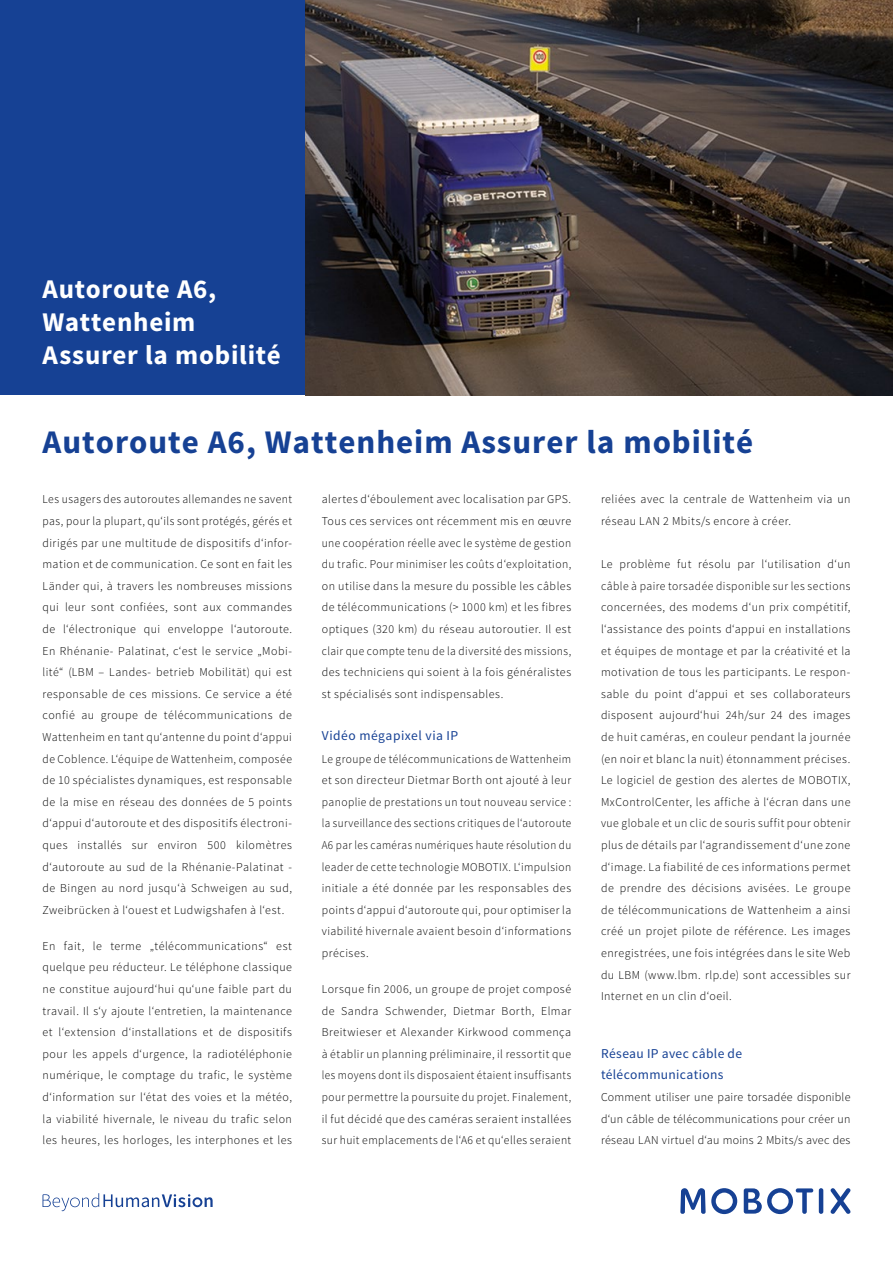
<style>
.page{position:relative;width:893px;height:1263px;background:#fff}
.page>*{position:absolute;margin:0;border:0;box-sizing:border-box;transform-origin:0 0}
._01_Header_Source_Sa{font:700 33px "Source Sans Pro";letter-spacing:.03em;color:#164194}
._01_BU_im_blauen_Fel{font:700 27px/33px "Source Sans Pro";letter-spacing:.025em;color:#fff}
._03_Zwischen_Head{font:13.5px/21px "Source Sans Pro";letter-spacing:.03em;color:#164194}
._02_Body_Text{font:300 12px/21.6px "Source Sans Pro";letter-spacing:.04em;color:#000;text-align:justify}
._02_Body_Text-2{font:300 12px/21.6px "Source Sans Pro";letter-spacing:.04em;color:#000;text-align:justify;scale:.96 1}
</style>
<div class="page">
<div style="left:0;top:0;width:307px;height:395px;background:#164194"></div>
<hr style="left:819px;top:1188px;width:4px;height:26px;background:#164194;border-radius:2px">
<svg style="left:831px;top:1188px;width:19px;height:26px"></svg>
<svg style="left:680px;top:1188px;width:57px;height:26px"></svg>
<svg style="left:744px;top:1188px;width:69px;height:26px"></svg>
<svg style="left:43px;top:1193px;width:170px;height:18px"></svg>
<img style="left:306px;top:0;width:587px;height:395px">
<p class="_01_BU_im_blauen_Fel" style="left:43px;top:273px;width:240px">Autoroute A6,<br>Wattenheim<br>Assurer la mobilité</p>
<p class="_01_Header_Source_Sa" style="left:43px;top:421px;width:712px">Autoroute A6, Wattenheim Assurer la mobilité</p>
<p class="_02_Body_Text-2" style="left:43px;top:489px;width:261px">Les usagers des autoroutes allemandes ne savent pas, pour la plupart, qu‘ils sont protégés, gérés et dirigés par une multitude de dispositifs d‘infor&shy;mation et de communication. Ce sont en fait les Länder qui, à travers les nombreuses missions qui leur sont confiées, sont aux commandes de l‘électronique qui enveloppe l‘autoroute.<br>En Rhénanie- Palatinat, c‘est le service „Mobi&shy;lité“ (LBM – Landes- betrieb Mobilität) qui est responsable de ces missions. Ce service a été confié au groupe de télécommunications de Wattenheim en tant qu‘antenne du point d‘appui de Coblence. L‘équipe de Wattenheim, composée de 10 spécialistes dynamiques, est responsable de la mise en réseau des données de 5 points d‘appui d‘autoroute et des dispositifs électroni&shy;ques installés sur environ 500 kilomètres d‘autoroute au sud de la Rhénanie-Palatinat - de Bingen au nord jusqu‘à Schweigen au sud, Zweibrücken à l‘ouest et Ludwigshafen à l‘est.</p>
<p class="_02_Body_Text" style="left:43px;top:935px;width:251px">En fait, le terme „télécommunications“ est quelque peu réducteur. Le téléphone classique ne constitue aujourd‘hui qu‘une faible part du travail. Il s‘y ajoute l‘entretien, la maintenance et l‘extension d‘installations et de dispositifs pour les appels d‘urgence, la radiotéléphonie numérique, le comptage du trafic, le système d‘information sur l‘état des voies et la météo, la viabilité hivernale, le niveau du trafic selon les heures, les horloges, les interphones et les</p>
<p class="_02_Body_Text" style="left:322px;top:489px;width:251px">alertes d‘éboulement avec localisation par GPS.<br>Tous ces services ont récemment mis en œuvre une coopération réelle avec le système de gestion du trafic. Pour minimiser les coûts d‘exploitation, on utilise dans la mesure du possible les câbles de télécommunications (&gt; 1000 km) et les fibres optiques (320 km) du réseau autoroutier. Il est clair que compte tenu de la diversité des missions, des techniciens qui soient à la fois généralistes st spécialisés sont indispensables.</p>
<p class="_03_Zwischen_Head" style="left:322px;top:726px;width:138px">Vidéo mégapixel via IP</p>
<p class="_02_Body_Text-2" style="left:322px;top:748px;width:261px">Le groupe de télécommunications de Wattenheim et son directeur Dietmar Borth ont ajouté à leur panoplie de prestations un tout nouveau service : la surveillance des sections critiques de l‘autoroute A6 par les caméras numériques haute résolution du leader de cette technologie MOBOTIX. L‘impulsion initiale a été donnée par les responsables des points d‘appui d‘autoroute qui, pour optimiser la viabilité hivernale avaient besoin d‘informations précises.</p>
<p class="_02_Body_Text" style="left:322px;top:978px;width:251px">Lorsque fin 2006, un groupe de projet composé de Sandra Schwender, Dietmar Borth, Elmar Breitwieser et Alexander Kirkwood commença à établir un planning préliminaire, il ressortit que les moyens dont ils disposaient étaient insuffisants pour permettre la poursuite du projet. Finalement, il fut décidé que des caméras seraient installées sur huit emplacements de l‘A6 et qu‘elles seraient</p>
<p class="_02_Body_Text" style="left:601px;top:489px;width:251px">reliées avec la centrale de Wattenheim via un réseau LAN 2 Mbits/s encore à créer.</p>
<p class="_02_Body_Text" style="left:601px;top:553px;width:251px">Le problème fut résolu par l‘utilisation d‘un câble à paire torsadée disponible sur les sections concernées, des modems d‘un prix compétitif, l‘assistance des points d‘appui en installations et équipes de montage et par la créativité et la motivation de tous les participants. Le respon&shy;sable du point d‘appui et ses collaborateurs disposent aujourd‘hui 24h/sur 24 des images de huit caméras, en couleur pendant la journée (en noir et blanc la nuit) étonnamment précises.<br>Le logiciel de gestion des alertes de MOBOTIX, MxControlCenter, les affiche à l‘écran dans une vue globale et un clic de souris suffit pour obtenir plus de détails par l‘agrandissement d‘une zone d‘image. La fiabilité de ces informations permet de prendre des décisions avisées. Le groupe de télécommunications de Wattenheim a ainsi créé un projet pilote de référence. Les images enregistrées, une fois intégrées dans le site Web du LBM (www.lbm. rlp.de) sont accessibles sur Internet en un clin d‘oeil.</p>
<p class="_03_Zwischen_Head" style="left:601px;top:1043px;width:143px">Réseau IP avec câble de télécommunications</p>
<p class="_02_Body_Text" style="left:601px;top:1086px;width:251px">Comment utiliser une paire torsadée disponible d‘un câble de télécommunications pour créer un réseau LAN virtuel d‘au moins 2 Mbits/s avec des</p>
</div>
